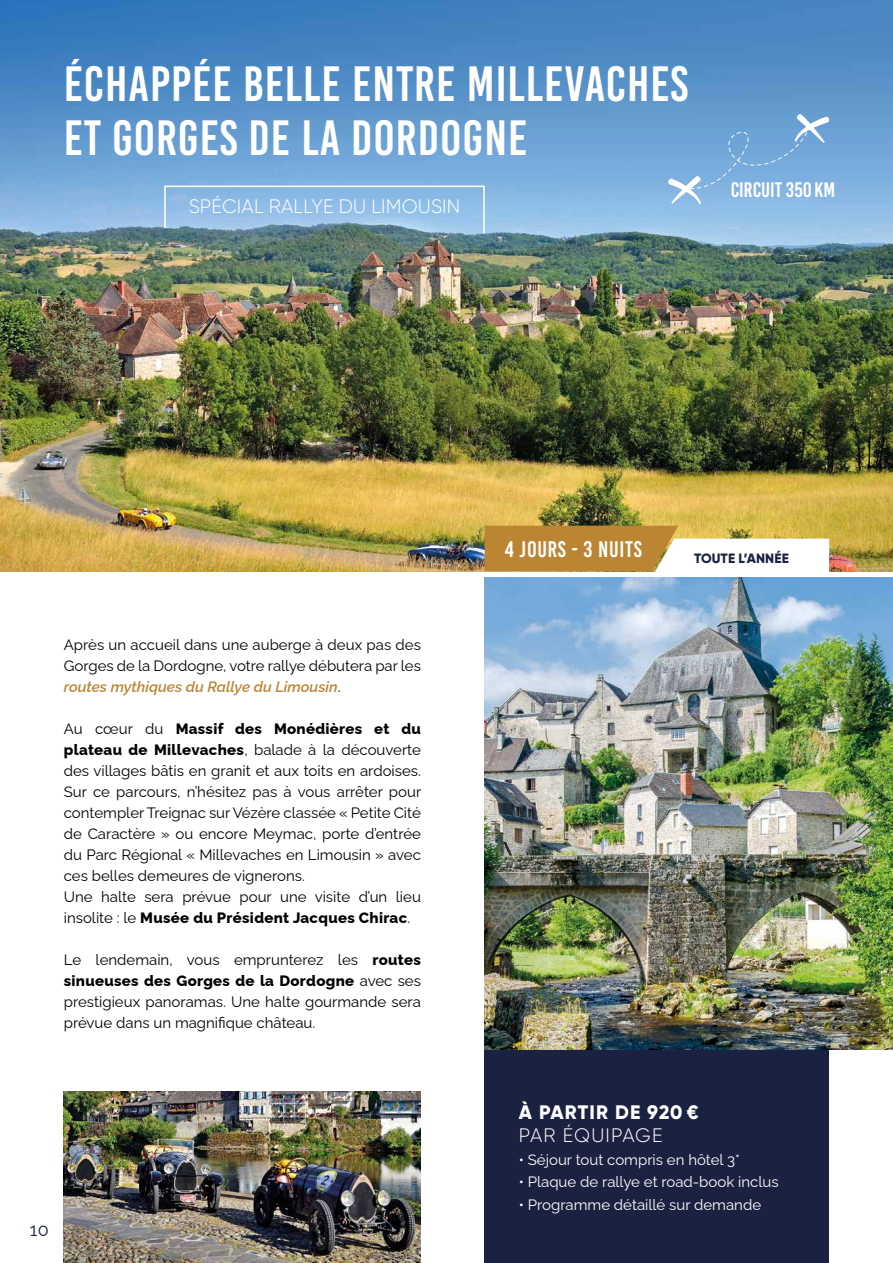
<style>
.page{position:relative;width:893px;height:1263px;background:#fff}
.page>*{position:absolute;margin:0;border:0;box-sizing:border-box;transform-origin:0 0}
.t1{font:49.5px/54px "Bebas Kai";letter-spacing:.02em;color:#fff}
.t2{font:22.5px "Bebas Kai";letter-spacing:.03em;color:#fff}
.t3{font:21px "Bebas Kai";color:#fff}
.t4{font:300 19.5px "Gilroy";letter-spacing:.01em;color:#fff}
.t5{font:800 19.5px "Gilroy";letter-spacing:.05em;color:#fff}
.t6{font:300 19.5px "Gilroy";letter-spacing:.055em;color:#fff}
.t7{font:18px "Raleway";color:#1b2141}
.t8{font:15px/21px "Raleway";color:#000;text-align:justify}
.t9{font:15px "Raleway";color:#fff}
.t10{font:800 13.5px "Gilroy";letter-spacing:.01em;color:#1b2141}
.s1{font-weight:600;font-style:italic;color:#bb8534}
.s2{font-weight:800}
</style>
<div class="page">
<img style="left:0;top:0;width:893px;height:571px">
<svg style="left:163px;top:185px;width:322px;height:50px"></svg>
<svg style="left:667px;top:113px;width:163px;height:92px"></svg>
<div style="left:485px;top:1050px;width:344px;height:213px;background:#1b2141"></div>
<svg style="left:485px;top:526px;width:344px;height:46px"></svg>
<img style="left:64px;top:1092px;width:357px;height:171px">
<img style="left:485px;top:577px;width:408px;height:473px">
<h1 class="t1" style="left:64px;top:57px;width:626px">éCHAPPéE BELLE ENTRE MILLEVACHES<br>ET GORGES DE LA DORDOGNE</h1>
<h3 class="t4" style="left:189px;top:194px;width:273px">SPÉCIAL RALLYE DU LIMOUSIN</h3>
<h3 class="t3" style="left:731px;top:179px;width:106px">CIRCUIT 350 KM</h3>
<p class="t8" style="left:64px;top:632px;width:359px">Après un accueil dans une auberge à deux pas des Gorges de la Dordogne, votre rallye débutera par les <span class="s1">routes mythiques du Rallye du Limousin</span>.</p>
<p class="t8" style="left:64px;top:716px;width:359px;text-align:left">Au cœur du <span class="s2">Massif des Monédières et du plateau de Millevaches</span>, balade à la découverte des villages bâtis en granit et aux toits en ardoises.<br>Sur ce parcours, n’hésitez pas à vous arrêter pour contempler Treignac sur Vézère classée « Petite Cité de Caractère » ou encore Meymac, porte d’entrée du Parc Régional « Millevaches en Limousin » avec ces belles demeures de vignerons.<br>Une halte sera prévue pour une visite d’un lieu insolite : le <span class="s2">Musée du Président Jacques Chirac</span>.</p>
<p class="t8" style="left:64px;top:947px;width:359px">Le lendemain, vous emprunterez les <span class="s2">routes sinueuses des Gorges de la Dordogne</span> avec ses prestigieux panoramas. Une halte gourmande sera prévue dans un magnifique château.</p>
<p class="t7" style="left:30px;top:1215px;width:21px">10</p>
<h2 class="t2" style="left:505px;top:537px;width:139px">4 JOURS - 3 NUITS</h2>
<p class="t10" style="left:694px;top:550px;width:96px">TOUTE L’ANNÉE</p>
<h3 class="t5" style="left:519px;top:1099px;width:182px">À PARTIR DE 920 €</h3>
<h3 class="t6" style="left:519px;top:1123px;width:145px">PAR ÉQUIPAGE</h3>
<p class="t9" style="left:519px;top:1147px;width:223px">• Séjour tout compris en hôtel 3*</p>
<p class="t9" style="left:519px;top:1170px;width:261px">• Plaque de rallye et road-book inclus</p>
<p class="t9" style="left:519px;top:1192px;width:244px">• Programme détaillé sur demande</p>
</div>
